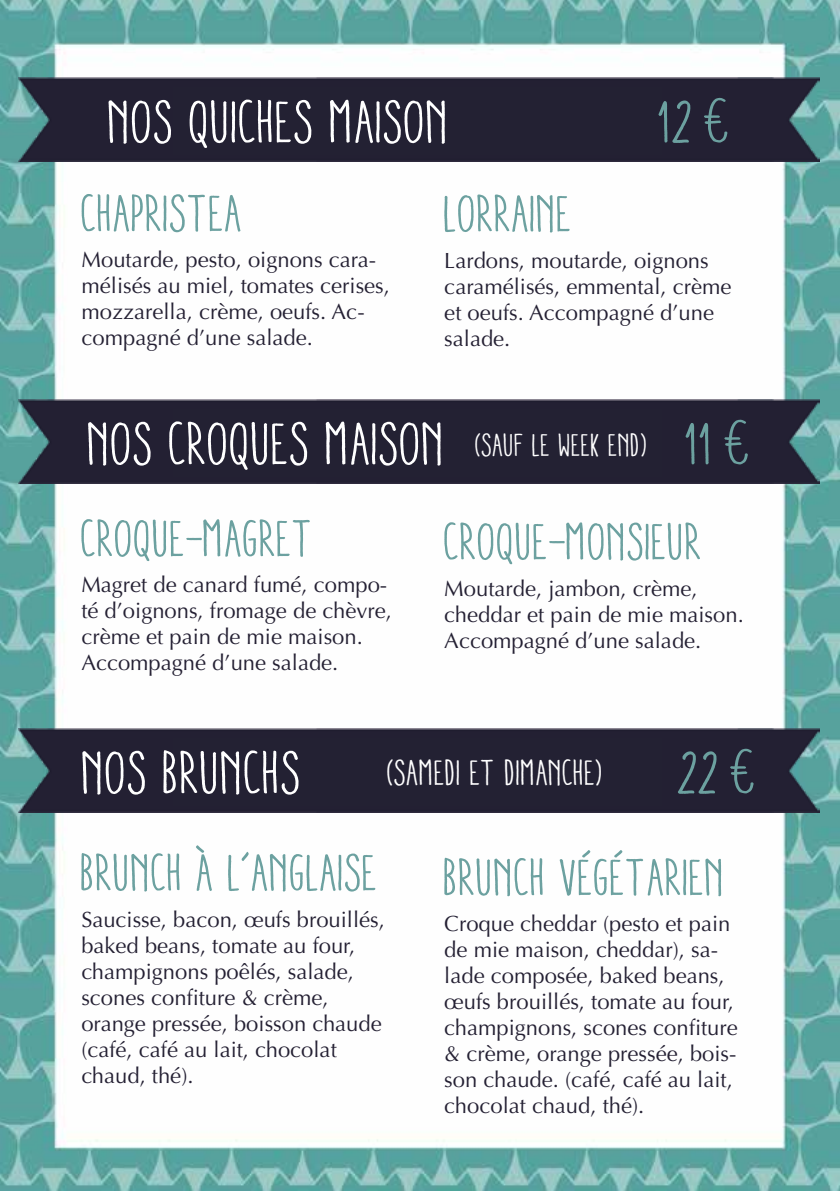
<style>
.page{position:relative;width:840px;height:1191px;background:#fff}
.page>*{position:absolute;margin:0;border:0;box-sizing:border-box;transform-origin:0 0}
.t1{font:condensed 60px "Aracne";color:#fff}
.t2{font:condensed 60px "Aracne";color:#6ca1a0}
.t3{font:condensed 52px "Aracne";color:#6ca1a0}
.t4{font:condensed 36px "Aracne";color:#fff}
.t5{font:22px/26px "Optima";color:#242033}
.s1{font-size:32px}
.s2{color:#6ca1a0}
.s3{font-size:60px;color:#6ca1a0}
</style>
<div class="page">
<img style="left:0;top:0;width:839px;height:1191px">
<div style="left:19px;top:78px;width:799px;height:83px;background:#232133"></div>
<div style="left:19px;top:400px;width:799px;height:83px;background:#232133"></div>
<div style="left:19px;top:729px;width:799px;height:83px;background:#232133"></div>
<h1 class="t1" style="left:108px;top:87px;width:343px">NOS QUICHES MAISON</h1>
<h1 class="t2" style="left:658px;top:87px;width:74px">12 €</h1>
<h2 class="t3" style="left:81px;top:183px;width:163px">CHAPRISTEA</h2>
<p class="t5" style="left:81px;top:247px;width:310px">Moutarde, pesto, oignons cara&shy;mélisés au miel, tomates cerises, mozzarella, crème, oeufs. Ac&shy;compagné d’une salade.</p>
<h2 class="t3" style="left:444px;top:183px;width:130px">LORRAINE</h2>
<p class="t5" style="left:444px;top:247px;width:288px">Lardons, moutarde, oignons caramélisés, emmental, crème et oeufs. Accompagné d’une salade.</p>
<h1 class="t1" style="left:88px;top:409px;width:665px">NOS CROQUES MAISON <span class="s1">(SAUF LE WEEK END)</span> <span class="s2">11 €</span></h1>
<h2 class="t3" style="left:81px;top:508px;width:234px">CROQUE-MAGRET</h2>
<p class="t5" style="left:81px;top:572px;width:312px">Magret de canard fumé, compo&shy;té d’oignons, fromage de chèvre, crème et pain de mie maison.<br>Accompagné d’une salade.</p>
<h2 class="t3" style="left:444px;top:511px;width:260px">CROQUE-MONSIEUR</h2>
<p class="t5" style="left:444px;top:575px;width:301px">Moutarde, jambon, crème, cheddar et pain de mie maison.<br>Accompagné d’une salade.</p>
<h1 class="t1" style="left:82px;top:738px;width:221px">NOS BRUNCHS</h1>
<h3 class="t4" style="left:387px;top:752px;width:371px">(SAMEDI ET DIMANCHE) <span class="s3">22 €</span></h3>
<h2 class="t3" style="left:81px;top:842px;width:298px">BRUNCH À L’ANGLAISE</h2>
<p class="t5" style="left:81px;top:906px;width:305px">Saucisse, bacon, œufs brouillés, baked beans, tomate au four, champignons poêlés, salade, scones confiture &amp; crème, orange pressée, boisson chaude (café, café au lait, chocolat chaud, thé).</p>
<h2 class="t3" style="left:444px;top:847px;width:282px">BRUNCH VÉGÉTARIEN</h2>
<p class="t5" style="left:444px;top:911px;width:295px">Croque cheddar (pesto et pain de mie maison, cheddar), sa&shy;lade composée, baked beans, œufs brouillés, tomate au four, champignons, scones confiture &amp; crème, orange pressée, bois&shy;son chaude. (café, café au lait, chocolat chaud, thé).</p>
</div>
